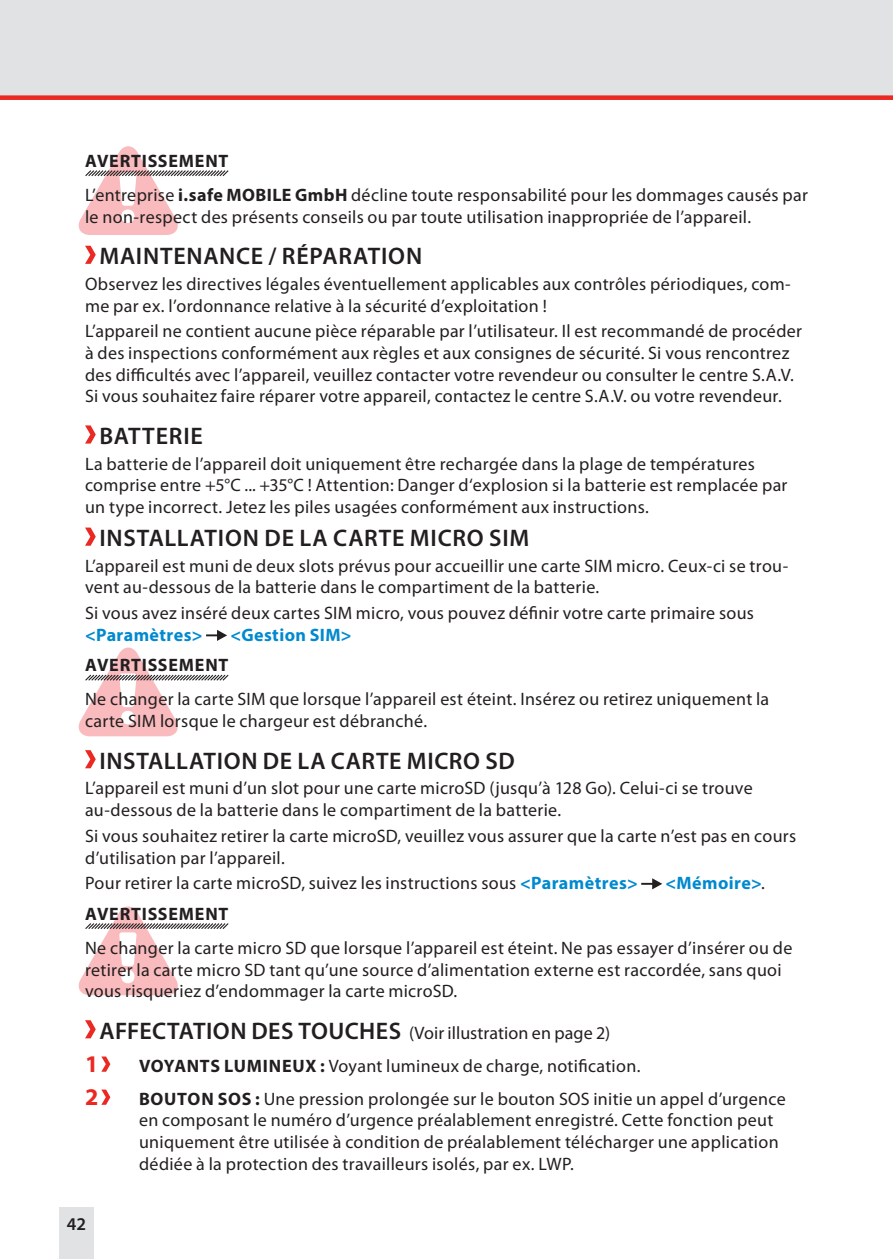
<style>
.page{position:relative;width:893px;height:1259px;background:#fff}
.page>*{position:absolute;margin:0;border:0;box-sizing:border-box;transform-origin:0 0}
.t1{font:600 24px "Myriad Pro";letter-spacing:.03em;color:#231f20}
.t2{font:700 24px "Myriad Pro";color:#ea2922}
.t3{font:18px/21.6px "Myriad Pro";letter-spacing:.015em;color:#231f20}
.t4{font:700 18px "Myriad Pro";letter-spacing:.025em;color:#0089cf}
.t5{font:700 18px "Myriad Pro";letter-spacing:.04em;color:#231f20}
.t6{font:600 18px "Myriad Pro";color:#231f20}
.s1{font-weight:700}
.s2{font-weight:700;color:#0089cf}
.s3{font-weight:400;color:#231f20}
.s4{font-weight:600;font-size:24px}
</style>
<div class="page">
<div style="left:60px;top:1208px;width:34px;height:51px;background:#e1e2e4"></div>
<div style="left:0;top:0;width:893px;height:95px;background:#e1e2e4"></div>
<svg style="left:0;top:95px;width:893px;height:5px;background:#e93933"></svg>
<svg style="left:79px;top:146px;width:150px;height:89px"></svg>
<svg style="left:79px;top:647px;width:150px;height:89px"></svg>
<svg style="left:79px;top:906px;width:150px;height:89px"></svg>
<svg style="left:85px;top:246px;width:11px;height:18px"></svg>
<svg style="left:85px;top:425px;width:11px;height:18px"></svg>
<svg style="left:85px;top:527px;width:11px;height:19px"></svg>
<svg style="left:206px;top:630px;width:21px;height:11px"></svg>
<svg style="left:85px;top:750px;width:11px;height:18px"></svg>
<svg style="left:641px;top:878px;width:21px;height:11px"></svg>
<svg style="left:85px;top:1020px;width:11px;height:18px"></svg>
<svg style="left:101px;top:1056px;width:9px;height:15px"></svg>
<svg style="left:101px;top:1089px;width:9px;height:15px"></svg>
<p class="t3" style="left:85px;top:143px;width:724px;line-height:34.5px"><span class="s1">AVERTISSEMENT<br></span>L’entreprise <span class="s1">i.safe MOBILE GmbH</span> décline toute responsabilité pour les dommages causés par</p>
<p class="t3" style="left:85px;top:205px;width:668px">le non-respect des présents conseils ou par toute utilisation inappropriée de l’appareil.</p>
<h1 class="t1" style="left:99px;top:241px;width:324px">MAINTENANCE / RÉPARATION</h1>
<p class="t3" style="left:85px;top:273px;width:707px">Observez les directives légales éventuellement applicables aux contrôles périodiques, com&shy;me par ex. l’ordonnance relative à la sécurité d’exploitation !</p>
<p class="t3" style="left:85px;top:320px;width:719px">L’appareil ne contient aucune pièce réparable par l’utilisateur. Il est recommandé de procéder à des inspections conformément aux règles et aux consignes de sécurité. Si vous rencontrez des difficultés avec l’appareil, veuillez contacter votre revendeur ou consulter le centre S.A.V.<br>Si vous souhaitez faire réparer votre appareil, contactez le centre S.A.V. ou votre revendeur.</p>
<h1 class="t1" style="left:99px;top:420px;width:105px">BATTERIE</h1>
<p class="t3" style="left:85px;top:452px;width:704px">La batterie de l’appareil doit uniquement être rechargée dans la plage de températures comprise entre +5°C ... +35°C ! Attention: Danger d‘explosion si la batterie est remplacée par un type incorrect. Jetez les piles usagées conformément aux instructions.</p>
<h1 class="t1" style="left:99px;top:523px;width:431px">INSTALLATION DE LA CARTE MICRO SIM</h1>
<p class="t3" style="left:85px;top:555px;width:705px">L’appareil est muni de deux slots prévus pour accueillir une carte SIM micro. Ceux-ci se trou&shy;vent au-dessous de la batterie dans le compartiment de la batterie.</p>
<p class="t3" style="left:85px;top:602px;width:670px">Si vous avez inséré deux cartes SIM micro, vous pouvez définir votre carte primaire sous</p>
<p class="t4" style="left:85px;top:623px;width:119px">&lt;Paramètres&gt;</p>
<p class="t4" style="left:230px;top:623px;width:123px">&lt;Gestion SIM&gt;</p>
<p class="t5" style="left:85px;top:653px;width:145px">AVERTISSEMENT</p>
<p class="t3" style="left:85px;top:688px;width:686px">Ne changer la carte SIM que lorsque l’appareil est éteint. Insérez ou retirez uniquement la carte SIM lorsque le chargeur est débranché.</p>
<h1 class="t1" style="left:99px;top:745px;width:417px">INSTALLATION DE LA CARTE MICRO SD</h1>
<p class="t3" style="left:85px;top:777px;width:669px">L’appareil est muni d’un slot pour une carte microSD (jusqu’à 128 Go). Celui-ci se trouve au-dessous de la batterie dans le compartiment de la batterie.</p>
<p class="t3" style="left:85px;top:825px;width:713px">Si vous souhaitez retirer la carte microSD, veuillez vous assurer que la carte n’est pas en cours d’utilisation par l’appareil.</p>
<p class="t3" style="left:85px;top:872px;width:554px">Pour retirer la carte microSD, suivez les instructions sous <span class="s2">&lt;Paramètres&gt;</span></p>
<p class="t4" style="left:666px;top:871px;width:101px">&lt;Mémoire&gt;<span class="s3">.</span></p>
<p class="t5" style="left:85px;top:901px;width:145px">AVERTISSEMENT</p>
<p class="t3" style="left:85px;top:936px;width:709px">Ne changer la carte micro SD que lorsque l’appareil est éteint. Ne pas essayer d’insérer ou de retirer la carte micro SD tant qu’une source d’alimentation externe est raccordée, sans quoi vous risqueriez d’endommager la carte microSD.</p>
<p class="t3" style="left:99px;top:1021px;width:512px"><span class="s4">AFFECTATION DES TOUCHES</span> (Voir illustration en page 2)</p>
<h1 class="t2" style="left:85px;top:1048px;width:15px">1</h1>
<p class="t3" style="left:139px;top:1054px;width:503px"><span class="s1">VOYANTS LUMINEUX :</span> Voyant lumineux de charge, notification.</p>
<h1 class="t2" style="left:85px;top:1081px;width:15px">2</h1>
<p class="t3" style="left:139px;top:1087px;width:648px"><span class="s1">BOUTON SOS :</span> Une pression prolongée sur le bouton SOS initie un appel d’urgence en composant le numéro d’urgence préalablement enregistré. Cette fonction peut uniquement être utilisée à condition de préalablement télécharger une application dédiée à la protection des travailleurs isolés, par ex. LWP.</p>
<p class="t6" style="left:67px;top:1212px;width:21px">42</p>
</div>
